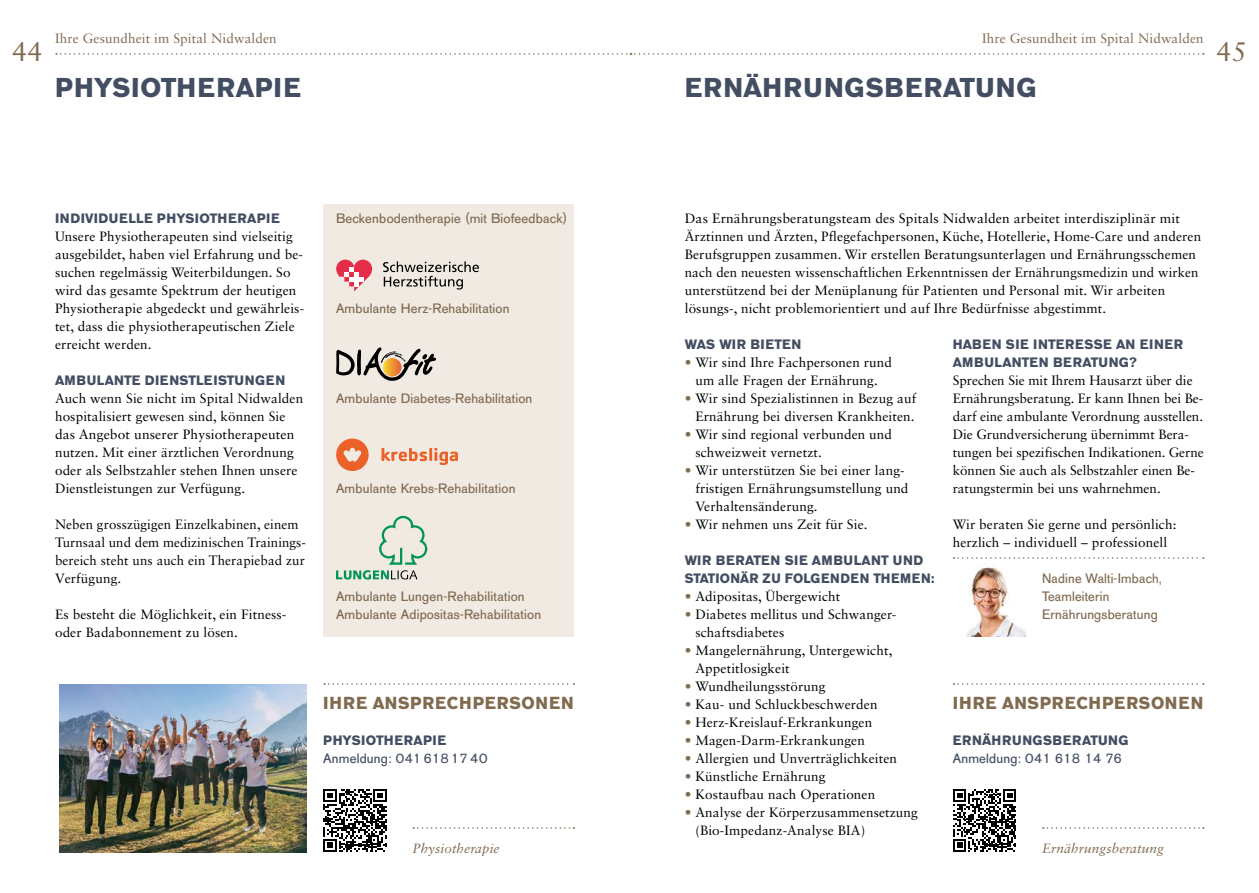
<style>
.page{position:relative;width:1259px;height:893px;background:#fff}
.page>*{position:absolute;margin:0;border:0;box-sizing:border-box;transform-origin:0 0}
.t1{font:700 27px "AG Old Face";letter-spacing:.03em;color:#434e62}
.t2{font:27px "Sabon LT Std";color:#816b50}
.t3{font:700 17.25px "AG Old Face";letter-spacing:.055em;color:#816b50}
.t4{font:13.5px/18px "Sabon LT Std";letter-spacing:.01em;color:#000}
.t5{font:13.5px/18px "AG Old Face";letter-spacing:.015em;color:#816b50}
.t6{font:700 13.5px/18px "AG Old Face";letter-spacing:.03em;color:#434e62}
.t7{font:13.5px "Sabon LT Std";letter-spacing:.01em;color:#816b50}
.t8{font:13.5px "AG Old Face";letter-spacing:.015em;color:#434e62}
.t9{font:italic 13.5px "Sabon LT Std";letter-spacing:.01em;color:#816b50}
.t10{font:700 13.5px "AG Old Face";letter-spacing:.01em;color:#434e62}
.s1{color:#816b50}
</style>
<div class="page">
<div style="left:323px;top:205px;width:251px;height:432px;background:#f0eae3"></div>
<svg style="left:56px;top:53px;width:1148px;height:2px"></svg>
<svg style="left:1042px;top:827px;width:162px;height:2px"></svg>
<svg style="left:413px;top:827px;width:161px;height:2px"></svg>
<svg style="left:336px;top:260px;width:36px;height:31px"></svg>
<div style="left:349px;top:277px;width:15px;height:5px;background:#fff"></div>
<div style="left:354px;top:272px;width:5px;height:14px;background:#fff"></div>
<svg style="left:383px;top:261px;width:96px;height:29px"></svg>
<svg style="left:336px;top:347px;width:100px;height:34px"></svg>
<svg style="left:336px;top:439px;width:33px;height:32px"></svg>
<svg style="left:381px;top:448px;width:77px;height:17px"></svg>
<svg style="left:336px;top:516px;width:91px;height:64px"></svg>
<img style="left:60px;top:685px;width:246px;height:168px">
<svg style="left:953px;top:557px;width:251px;height:2px"></svg>
<img style="left:966px;top:567px;width:59px;height:70px">
<svg style="left:953px;top:683px;width:251px;height:2px"></svg>
<svg style="left:324px;top:683px;width:250px;height:2px"></svg>
<svg style="left:323px;top:789px;width:64px;height:63px"></svg>
<svg style="left:953px;top:789px;width:63px;height:63px"></svg>
<p class="t7" style="left:55px;top:30px;width:223px">Ihre Gesundheit im Spital Nidwalden</p>
<h1 class="t1" style="left:55px;top:71px;width:247px">PHYSIOTHERAPIE</h1>
<p class="t7" style="left:982px;top:30px;width:223px">Ihre Gesundheit im Spital Nidwalden</p>
<h1 class="t1" style="left:685px;top:71px;width:353px">ERNÄHRUNGSBERATUNG</h1>
<h1 class="t2" style="left:12px;top:35px;width:32px">44</h1>
<h1 class="t2" style="left:1216px;top:35px;width:32px">45</h1>
<p class="t6" style="left:55px;top:209px;width:226px">INDIVIDUELLE PHYSIOTHERAPIE</p>
<p class="t4" style="left:55px;top:227px;width:251px">Unsere Physiotherapeuten sind vielseitig ausgebildet, haben viel Erfahrung und be&shy;suchen regelmässig Weiterbildungen. So wird das gesamte Spektrum der heutigen Physiotherapie abgedeckt und gewährleis&shy;tet, dass die physiotherapeutischen Ziele erreicht werden.</p>
<p class="t6" style="left:55px;top:371px;width:232px">AMBULANTE DIENSTLEISTUNGEN</p>
<p class="t4" style="left:55px;top:389px;width:250px">Auch wenn Sie nicht im Spital Nidwalden hospitalisiert gewesen sind, können Sie das Angebot unserer Physiotherapeuten nutzen. Mit einer ärztlichen Verordnung oder als Selbstzahler stehen Ihnen unsere Dienstleistungen zur Verfügung.</p>
<p class="t4" style="left:55px;top:515px;width:252px">Neben grosszügigen Einzelkabinen, einem Turnsaal und dem medizinischen Trainings&shy;bereich steht uns auch ein Therapiebad zur Verfügung.</p>
<p class="t4" style="left:55px;top:605px;width:233px">Es besteht die Möglichkeit, ein Fitness&shy;oder Badabonnement zu lösen.</p>
<p class="t5" style="left:336px;top:209px;width:233px">Beckenbodentherapie (mit Biofeedback)</p>
<p class="t4" style="left:685px;top:209px;width:518px">Das Ernährungsberatungsteam des Spitals Nidwalden arbeitet interdisziplinär mit Ärztinnen und Ärzten, Pflegefachpersonen, Küche, Hotellerie, Home-Care und anderen Berufsgruppen zusammen. Wir erstellen Beratungsunterlagen und Ernährungsschemen nach den neuesten wissenschaftlichen Erkenntnissen der Ernährungsmedizin und wirken unterstützend bei der Menüplanung für Patienten und Personal mit. Wir arbeiten lösungs-, nicht problemorientiert und auf Ihre Bedürfnisse abgestimmt.</p>
<p class="t10" style="left:685px;top:336px;width:118px">WAS WIR BIETEN</p>
<p class="t4" style="left:685px;top:353px;width:209px;text-align:center"><span class="s1">•</span> Wir sind Ihre Fachpersonen rund um alle Fragen der Ernährung.</p>
<p class="t4" style="left:685px;top:389px;width:233px;text-align:right"><span class="s1">•</span> Wir sind Spezialistinnen in Bezug auf<br>Ernährung bei diversen Krankheiten.</p>
<p class="t4" style="left:695px;top:425px;width:198px;text-indent:-11px"><span class="s1">•</span> Wir sind regional verbunden und schweizweit vernetzt.</p>
<p class="t4" style="left:695px;top:461px;width:215px;text-indent:-11px"><span class="s1">•</span> Wir unterstützen Sie bei einer lang&shy;fristigen Ernährungsumstellung und<br>Verhaltensänderung.</p>
<p class="t4" style="left:685px;top:515px;width:184px"><span class="s1">•</span> Wir nehmen uns Zeit für Sie.</p>
<p class="t6" style="left:685px;top:551px;width:251px">WIR BERATEN SIE AMBULANT UND<br>STATIONÄR ZU FOLGENDEN THEMEN:</p>
<p class="t4" style="left:685px;top:587px;width:157px"><span class="s1">•</span> Adipositas, Übergewicht</p>
<p class="t4" style="left:695px;top:605px;width:202px;text-indent:-11px"><span class="s1">•</span> Diabetes mellitus und Schwanger&shy;schaftsdiabetes</p>
<p class="t4" style="left:695px;top:641px;width:198px;text-indent:-11px"><span class="s1">•</span> Mangelernährung, Untergewicht,<br>Appetitlosigkeit</p>
<p class="t4" style="left:685px;top:677px;width:142px"><span class="s1">•</span> Wundheilungsstörung</p>
<p class="t4" style="left:685px;top:695px;width:194px"><span class="s1">•</span> Kau- und Schluckbeschwerden</p>
<p class="t4" style="left:685px;top:713px;width:189px"><span class="s1">•</span> Herz-Kreislauf-Erkrankungen</p>
<p class="t4" style="left:685px;top:731px;width:182px"><span class="s1">•</span> Magen-Darm-Erkrankungen</p>
<p class="t4" style="left:685px;top:749px;width:214px"><span class="s1">•</span> Allergien und Unverträglichkeiten</p>
<p class="t4" style="left:685px;top:767px;width:142px"><span class="s1">•</span> Künstliche Ernährung</p>
<p class="t4" style="left:685px;top:785px;width:192px"><span class="s1">•</span> Kostaufbau nach Operationen</p>
<p class="t4" style="left:695px;top:803px;width:224px;text-indent:-11px"><span class="s1">•</span> Analyse der Körperzusammensetzung (Bio-Impedanz-Analyse BIA)</p>
<p class="t5" style="left:336px;top:299px;width:175px">Ambulante Herz-Rehabilitation</p>
<p class="t6" style="left:952px;top:335px;width:232px">HABEN SIE INTERESSE AN EINER<br>AMBULANTEN BERATUNG?</p>
<p class="t4" style="left:952px;top:371px;width:252px">Sprechen Sie mit Ihrem Hausarzt über die Ernährungsberatung. Er kann Ihnen bei Be&shy;darf eine ambulante Verordnung ausstellen.<br>Die Grundversicherung übernimmt Bera&shy;tungen bei spezifischen Indikationen. Gerne können Sie auch als Selbstzahler einen Be&shy;ratungstermin bei uns wahrnehmen.</p>
<p class="t4" style="left:952px;top:515px;width:225px">Wir beraten Sie gerne und persönlich: herzlich – individuell – professionell</p>
<p class="t5" style="left:1042px;top:569px;width:121px">Nadine Walti-Imbach,<br>Teamleiterin<br>Ernährungsberatung</p>
<p class="t5" style="left:336px;top:389px;width:198px">Ambulante Diabetes-Rehabilitation</p>
<p class="t5" style="left:336px;top:479px;width:181px">Ambulante Krebs-Rehabilitation</p>
<p class="t5" style="left:336px;top:587px;width:207px">Ambulante Lungen-Rehabilitation<br>Ambulante Adipositas-Rehabilitation</p>
<p class="t3" style="left:323px;top:692px;width:252px">IHRE ANSPRECHPERSONEN</p>
<p class="t3" style="left:952px;top:692px;width:252px">IHRE ANSPRECHPERSONEN</p>
<p class="t6" style="left:952px;top:731px;width:177px">ERNÄHRUNGSBERATUNG</p>
<p class="t8" style="left:952px;top:750px;width:171px">Anmeldung: 041 618 14 76</p>
<p class="t6" style="left:323px;top:731px;width:124px">PHYSIOTHERAPIE</p>
<p class="t8" style="left:323px;top:750px;width:166px">Anmeldung: 0416181740</p>
<p class="t9" style="left:412px;top:840px;width:89px">Physiotherapie</p>
<p class="t9" style="left:1042px;top:840px;width:123px">Ernährungsberatung</p>
</div>
